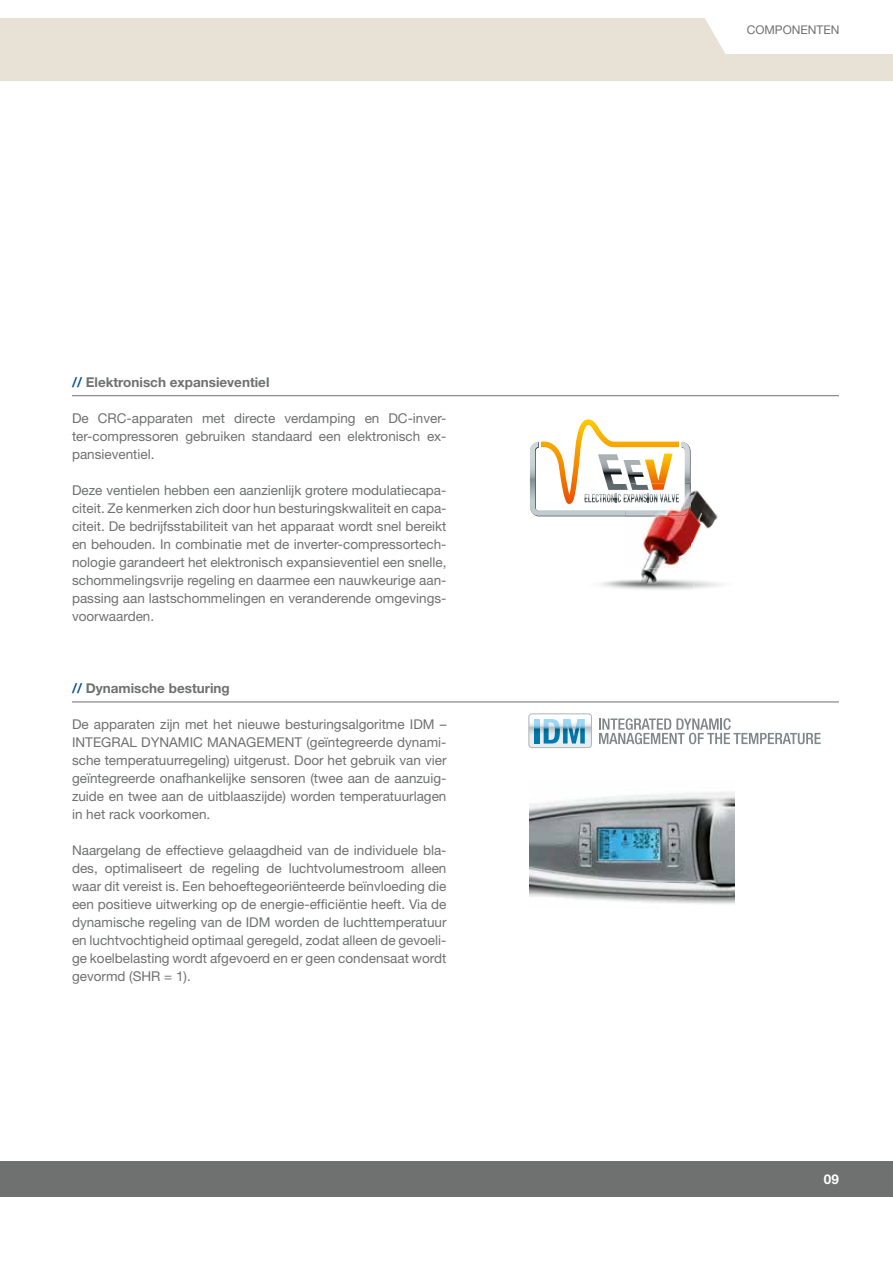
<style>
.page{position:relative;width:893px;height:1263px;background:#fff}
.page>*{position:absolute;margin:0;border:0;box-sizing:border-box;transform-origin:0 0}
.t1{font:13.5px/18px "Helvetica Neue LT Pro";color:#6f7070;text-align:justify}
.t2{font:700 13.5px "Helvetica Neue LT Pro";color:#6f7070}
.t3{font:700 13.5px "Helvetica Neue LT Pro";color:#fff}
.t4{font:12px "Helvetica Neue LT Pro";color:#6f7070}
.s1{color:#004e90}
</style>
<div class="page">
<img style="left:626px;top:483px;width:97px;height:100px">
<svg style="left:530px;top:419px;width:160px;height:97px"></svg>
<img style="left:626px;top:572px;width:67px;height:11px">
<img style="left:530px;top:792px;width:205px;height:112px">
<div style="left:528px;top:713px;width:64px;height:35px;border:1px solid #b1b4b4;border-radius:3px"></div>
<svg style="left:599px;top:718px;width:222px;height:26px"></svg>
<svg style="left:529px;top:714px;width:62px;height:34px"></svg>
<div style="left:0;top:18px;width:893px;height:63px;background:#e8e1d6"></div>
<svg style="left:704px;top:18px;width:189px;height:36px"></svg>
<hr style="left:72px;top:395px;width:767px;height:1px;background:#6f7070">
<hr style="left:72px;top:701px;width:767px;height:1px;background:#6f7070">
<div style="left:0;top:1161px;width:893px;height:36px;background:#6f7070"></div>
<p class="t2" style="left:72px;top:374px;width:199px"><span class="s1">//</span> Elektronisch expansieventiel</p>
<p class="t1" style="left:72px;top:409px;width:376px">De CRC-apparaten met directe verdamping en DC-inver&shy;ter-compressoren gebruiken standaard een elektronisch ex&shy;pansieventiel.</p>
<p class="t1" style="left:72px;top:481px;width:376px">Deze ventielen hebben een aanzienlijk grotere modulatiecapa&shy;citeit. Ze kenmerken zich door hun besturingskwaliteit en capa&shy;citeit. De bedrijfsstabiliteit van het apparaat wordt snel bereikt en behouden. In combinatie met de inverter-compressortech&shy;nologie garandeert het elektronisch expansieventiel een snelle, schommelingsvrije regeling en daarmee een nauwkeurige aan&shy;passing aan lastschommelingen en veranderende omgevings&shy;voorwaarden.</p>
<p class="t2" style="left:72px;top:680px;width:159px"><span class="s1">//</span> Dynamische besturing</p>
<p class="t1" style="left:72px;top:715px;width:376px">De apparaten zijn met het nieuwe besturingsalgoritme IDM – INTEGRAL DYNAMIC MANAGEMENT (geïntegreerde dynami&shy;sche temperatuurregeling) uitgerust. Door het gebruik van vier geïntegreerde onafhankelijke sensoren (twee aan de aanzuig&shy;zuide en twee aan de uitblaaszijde) worden temperatuurlagen in het rack voorkomen.</p>
<p class="t1" style="left:72px;top:841px;width:376px">Naargelang de effectieve gelaagdheid van de individuele bla&shy;des, optimaliseert de regeling de luchtvolumestroom alleen waar dit vereist is. Een behoeftegeoriënteerde beïnvloeding die een positieve uitwerking op de energie-efficiëntie heeft. Via de dynamische regeling van de IDM worden de luchttemperatuur en luchtvochtigheid optimaal geregeld, zodat alleen de gevoeli&shy;ge koelbelasting wordt afgevoerd en er geen condensaat wordt gevormd (SHR = 1).</p>
<p class="t4" style="left:747px;top:23px;width:94px">COMPONENTEN</p>
<p class="t3" style="left:824px;top:1170px;width:17px">09</p>
</div>
